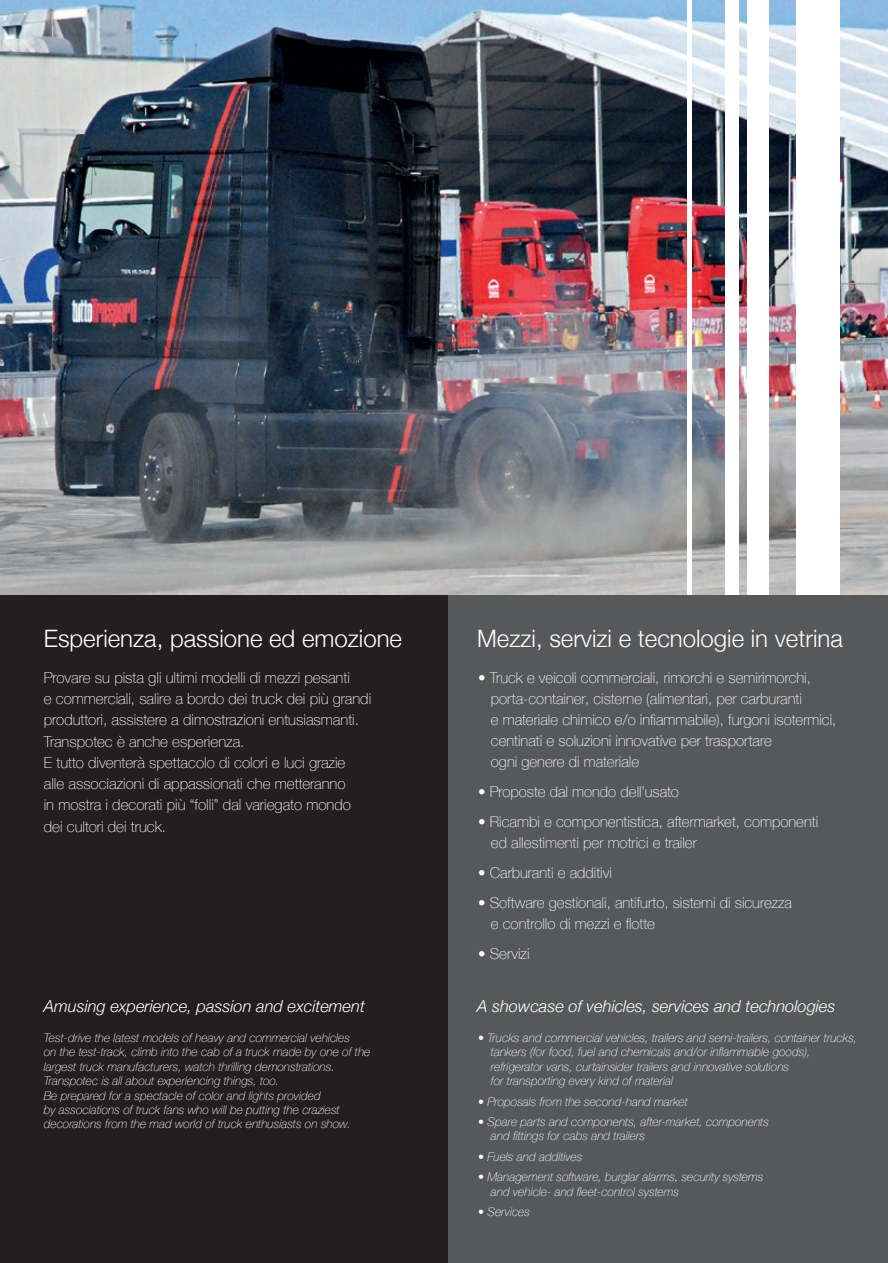
<style>
.page{position:relative;width:888px;height:1263px;background:#fff}
.page>*{position:absolute;margin:0;border:0;box-sizing:border-box;transform-origin:0 0}
.t1{font:300 24px "Helvetica Neue";color:#fff}
.t2{font:italic 300 16.5px "Helvetica Neue";color:#fff}
.t3{font:100 15.15px/21.1px "Helvetica Neue";color:#fff}
.t4{font:100 15px/21px "Helvetica Neue";color:#fff}
.t5{font:italic 100 12px/14.4px "Helvetica Neue";color:#fff}
</style>
<div class="page">
<img style="left:0;top:0;width:888px;height:595px">
<div style="left:725px;top:0;width:13px;height:600px;background:#fff"></div>
<hr style="left:687px;top:0;width:4px;height:600px;background:#fff">
<div style="left:796px;top:0;width:44px;height:600px;background:#fff"></div>
<div style="left:747px;top:0;width:22px;height:600px;background:#fff"></div>
<div style="left:0;top:595px;width:448px;height:668px;background:#231f20"></div>
<div style="left:448px;top:595px;width:440px;height:668px;background:#57585a"></div>
<h1 class="t1" style="left:44px;top:619px;width:360px">Esperienza, passione ed emozione</h1>
<h1 class="t1" style="left:477px;top:619px;width:367px">Mezzi, servizi e tecnologie in vetrina</h1>
<p class="t3" style="left:44px;top:667px;width:329px">Provare su pista gli ultimi modelli di mezzi pesanti<br>e commerciali, salire a bordo dei truck dei più grandi produttori, assistere a dimostrazioni entusiasmanti.<br>Transpotec è anche esperienza.<br>E tutto diventerà spettacolo di colori e luci grazie<br>alle associazioni di appassionati che metteranno<br>in mostra i decorati più “folli” dal variegato mondo dei cultori dei truck.</p>
<p class="t4" style="left:491px;top:667px;width:347px;text-indent:-13px">• Truck e veicoli commerciali, rimorchi e semirimorchi, porta-container, cisterne (alimentari, per carburanti<br>e materiale chimico e/o infiammabile), furgoni isotermici, centinati e soluzioni innovative per trasportare<br>ogni genere di materiale</p>
<p class="t4" style="left:478px;top:781px;width:202px">• Proposte dal mondo dell’usato</p>
<p class="t4" style="left:491px;top:811px;width:329px;text-indent:-13px">• Ricambi e componentistica, aftermarket, componenti ed allestimenti per motrici e trailer</p>
<p class="t4" style="left:478px;top:862px;width:135px">• Carburanti e additivi</p>
<p class="t4" style="left:491px;top:892px;width:303px;text-indent:-13px">• Software gestionali, antifurto, sistemi di sicurezza e controllo di mezzi e flotte</p>
<p class="t4" style="left:478px;top:943px;width:53px">• Servizi</p>
<h2 class="t2" style="left:44px;top:993px;width:323px">Amusing experience, passion and excitement</h2>
<h2 class="t2" style="left:477px;top:993px;width:360px">A showcase of vehicles, services and technologies</h2>
<p class="t5" style="left:44px;top:1030px;width:328px">Test-drive the latest models of heavy and commercial vehicles<br>on the test-track, climb into the cab of a truck made by one of the largest truck manufacturers, watch thrilling demonstrations.<br>Transpotec is all about experiencing things, too.<br>Be prepared for a spectacle of color and lights provided<br>by associations of truck fans who will be putting the craziest decorations from the mad world of truck enthusiasts on show.</p>
<p class="t5" style="left:491px;top:1030px;width:368px;text-indent:-13px">• Trucks and commercial vehicles, trailers and semi-trailers, container trucks, tankers (for food, fuel and chemicals and/or inflammable goods), refrigerator vans, curtainsider trailers and innovative solutions<br>for transporting every kind of material</p>
<p class="t5" style="left:478px;top:1094px;width:211px">• Proposals from the second-hand market</p>
<p class="t5" style="left:491px;top:1114px;width:280px;text-indent:-13px">• Spare parts and components, after-market, components and fittings for cabs and trailers</p>
<p class="t5" style="left:478px;top:1149px;width:106px">• Fuels and additives</p>
<p class="t5" style="left:491px;top:1169px;width:274px;text-indent:-13px">• Management software, burglar alarms, security systems and vehicle- and fleet-control systems</p>
<p class="t5" style="left:478px;top:1204px;width:53px">• Services</p>
</div>
